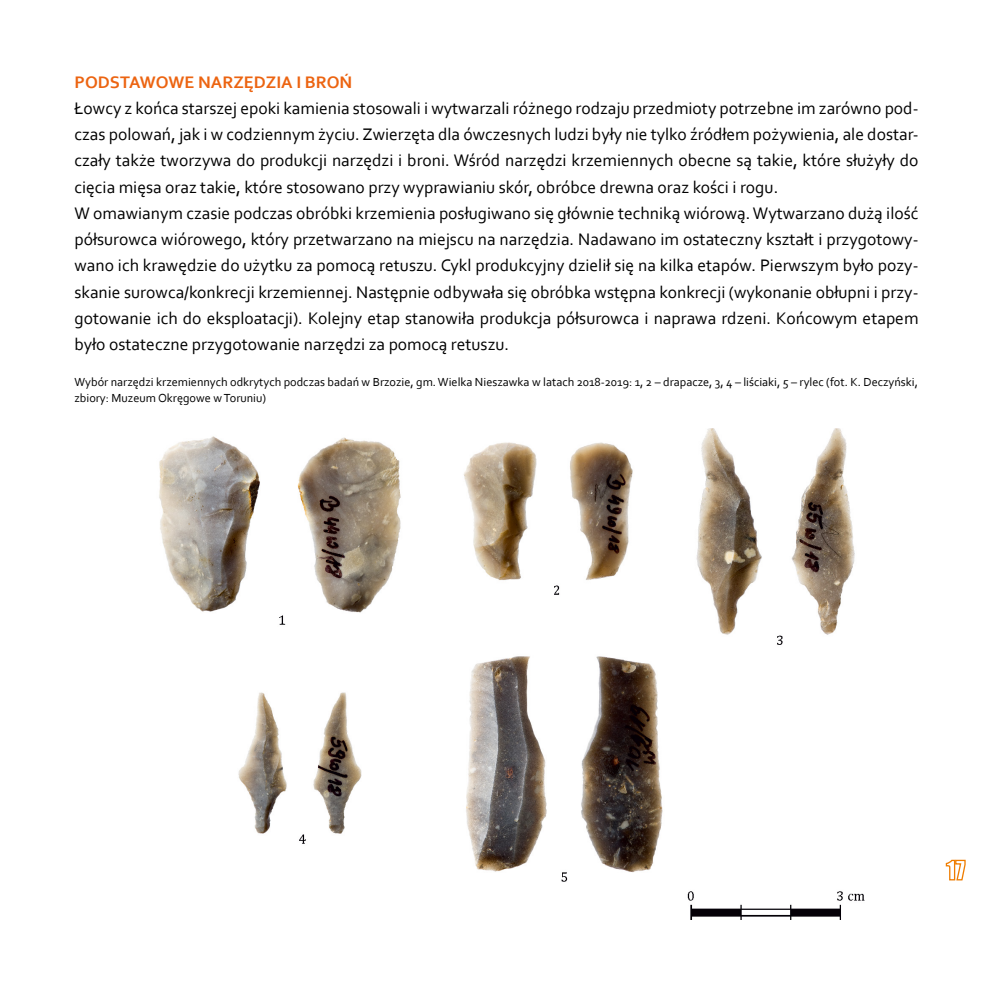
<style>
.page{position:relative;width:993px;height:993px;background:#fff}
.page>*{position:absolute;margin:0;border:0;box-sizing:border-box;transform-origin:0 0}
.t1{font:17.5px/26.2px "Corbel";color:#000}
.t2{font:700 17.5px "Corbel";color:#ec6411}
.t3{font:12.25px/15.8px "Corbel";color:#000}
</style>
<div class="page">
<img style="left:159px;top:428px;width:705px;height:491px">
<svg style="left:945px;top:859px;width:20px;height:21px"></svg>
<p class="t2" style="left:74px;top:71px;width:279px">PODSTAWOWE NARZĘDZIA I BROŃ</p>
<p class="t1" style="left:74px;top:94px;width:845px">Łowcy z końca starszej epoki kamienia stosowali i wytwarzali różnego rodzaju przedmioty potrzebne im zarówno pod&shy;czas polowań, jak i w codziennym życiu. Zwierzęta dla ówczesnych ludzi były nie tylko źródłem pożywienia, ale dostar&shy;czały także tworzywa do produkcji narzędzi i broni. Wśród narzędzi krzemiennych obecne są takie, które służyły do cięcia mięsa oraz takie, które stosowano przy wyprawianiu skór, obróbce drewna oraz kości i rogu.<br>W omawianym czasie podczas obróbki krzemienia posługiwano się głównie techniką wiórową. Wytwarzano dużą ilość półsurowca wiórowego, który przetwarzano na miejscu na narzędzia. Nadawano im ostateczny kształt i przygotowy&shy;wano ich krawędzie do użytku za pomocą retuszu. Cykl produkcyjny dzielił się na kilka etapów. Pierwszym było pozy&shy;skanie surowca/konkrecji krzemiennej. Następnie odbywała się obróbka wstępna konkrecji (wykonanie obłupni i przy&shy;gotowanie ich do eksploatacji). Kolejny etap stanowiła produkcja półsurowca i naprawa rdzeni. Końcowym etapem było ostateczne przygotowanie narzędzi za pomocą retuszu.</p>
<p class="t3" style="left:74px;top:374px;width:844px">Wybór narzędzi krzemiennych odkrytych podczas badań w Brzozie, gm. Wielka Nieszawka w latach 2018-2019: 1, 2 – drapacze, 3, 4 – liściaki, 5 – rylec (fot. K. Deczyński, zbiory: Muzeum Okręgowe w Toruniu)</p>
</div>
